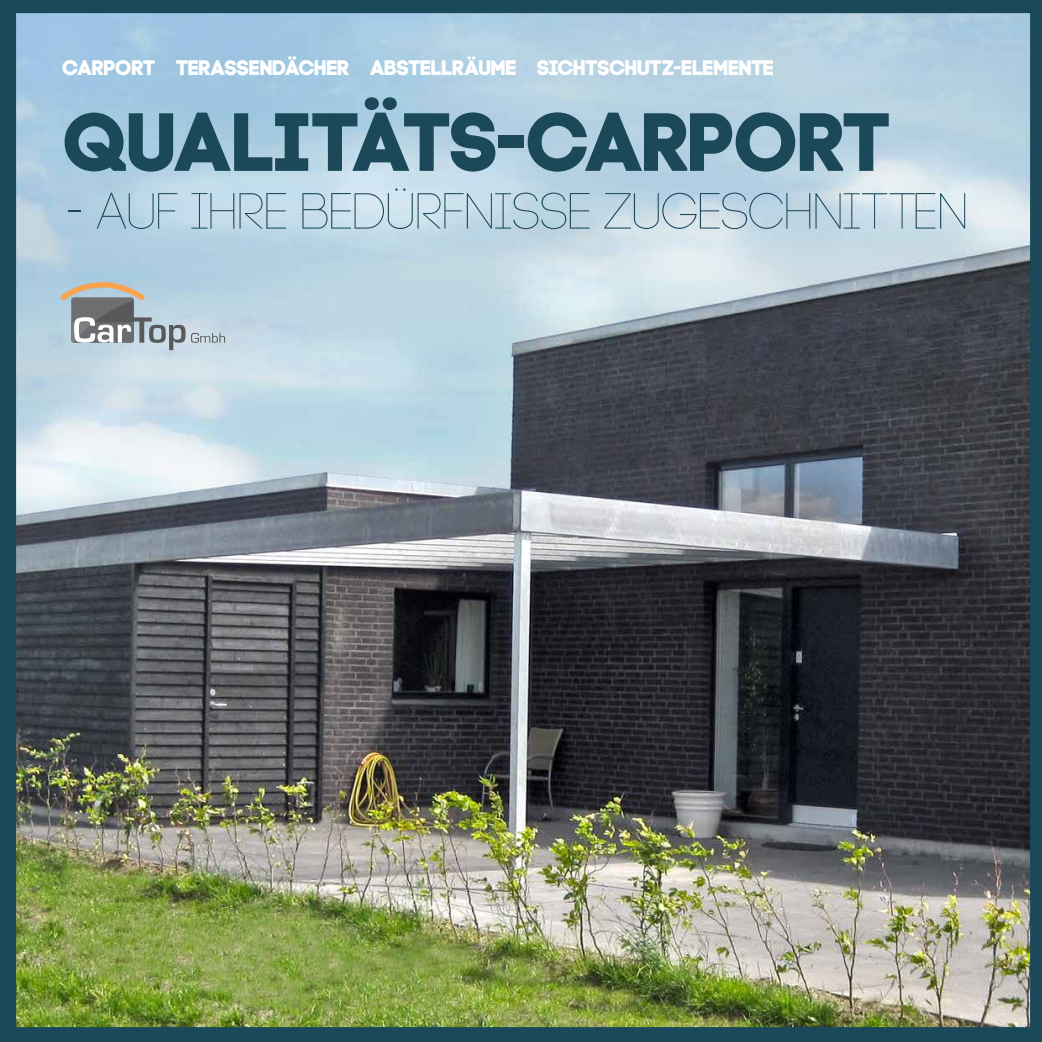
<style>
.page{position:relative;width:1042px;height:1042px;background:#fff}
.page>*{position:absolute;margin:0;border:0;box-sizing:border-box;transform-origin:0 0}
.t1{font:82.25px "Code Pro Bold";color:#1b495a}
.t2{font:50.75px "Code Pro Light";color:#1b495a}
.t3{font:21px "Code Pro Bold";color:#fff}
</style>
<div class="page">
<img style="left:0;top:0;width:1042px;height:1042px">
<p class="t3" style="left:63px;top:55px;width:713px">CARPORT TERASSENDÄCHER ABSTELLRÄUME SICHTSCHUTZ-ELEMENTE</p>
<h1 class="t1" style="left:67px;top:93px;width:828px">QUALITÄTS-CARPORT</h1>
<h2 class="t2" style="left:67px;top:185px;width:902px">- AUF IHRE BEDÜRFNISSE ZUGESCHNITTEN</h2>
</div>
